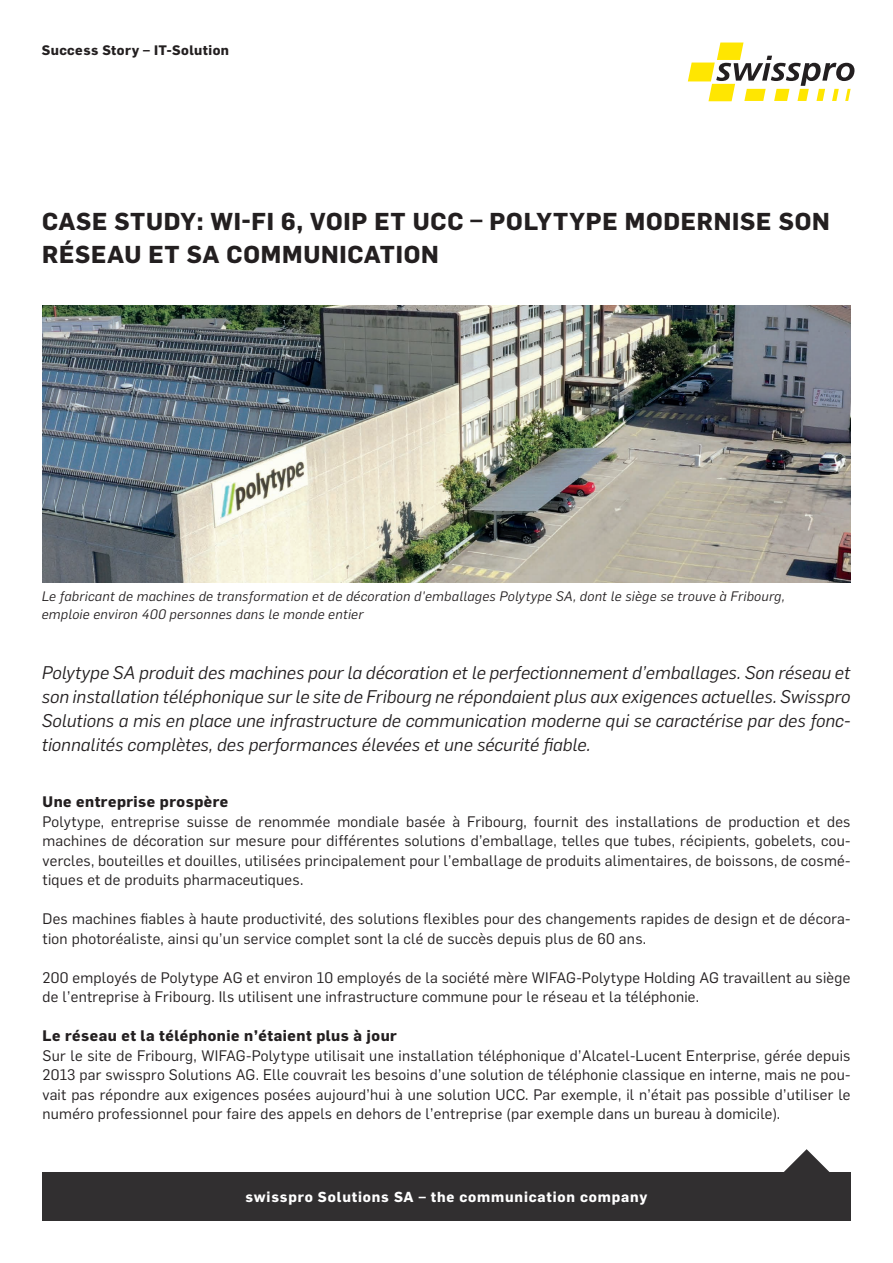
<style>
.page{position:relative;width:893px;height:1263px;background:#fff}
.page>*{position:absolute;margin:0;border:0;box-sizing:border-box;transform-origin:0 0}
.t1{font:700 24px/33px "Flama";letter-spacing:.03em;color:#231f20}
.t2{font:italic 18px/24px "Flama";letter-spacing:.005em;color:#231f20;text-align:justify}
.t3{font:15px/19.5px "Flama";letter-spacing:.02em;color:#231f20;text-align:justify}
.t4{font:700 15px "Flama";letter-spacing:.035em;color:#231f20}
.t5{font:700 14.25px "Flama";letter-spacing:.06em;color:#fff}
.t6{font:italic 13.5px/18px "Flama";letter-spacing:.025em;color:#231f20}
.t7{font:700 13.5px "Flama";letter-spacing:.035em;color:#231f20}
</style>
<div class="page">
<svg style="left:688px;top:43px;width:166px;height:58px"></svg>
<svg style="left:784px;top:1149px;width:46px;height:23px"></svg>
<div style="left:42px;top:1172px;width:808px;height:48px;background:#312f30"></div>
<img style="left:43px;top:305px;width:807px;height:278px">
<p class="t7" style="left:42px;top:40px;width:189px">Success Story – IT-Solution</p>
<h1 class="t1" style="left:42px;top:204px;width:789px">CASE STUDY: WI-FI 6, VOIP ET UCC – POLYTYPE MODERNISE SON<br>RÉSEAU ET SA COMMUNICATION</h1>
<p class="t6" style="left:42px;top:587px;width:745px">Le fabricant de machines de transformation et de décoration d'emballages Polytype SA, dont le siège se trouve à Fribourg, emploie environ 400 personnes dans le monde entier</p>
<p class="t2" style="left:42px;top:659px;width:810px">Polytype SA produit des machines pour la décoration et le perfectionnement d’emballages. Son réseau et son installation téléphonique sur le site de Fribourg ne répondaient plus aux exigences actuelles. Swisspro Solutions a mis en place une infrastructure de communication moderne qui se caractérise par des fonc&shy;tionnalités complètes, des performances élevées et une sécurité fiable.</p>
<p class="t4" style="left:43px;top:790px;width:187px">Une entreprise prospère</p>
<p class="t3" style="left:43px;top:811px;width:809px">Polytype, entreprise suisse de renommée mondiale basée à Fribourg, fournit des installations de production et des machines de décoration sur mesure pour différentes solutions d’emballage, telles que tubes, récipients, gobelets, cou&shy;vercles, bouteilles et douilles, utilisées principalement pour l’emballage de produits alimentaires, de boissons, de cosmé&shy;tiques et de produits pharmaceutiques.</p>
<p class="t3" style="left:43px;top:908px;width:809px">Des machines fiables à haute productivité, des solutions flexibles pour des changements rapides de design et de décora&shy;tion photoréaliste, ainsi qu’un service complet sont la clé de succès depuis plus de 60 ans.</p>
<p class="t3" style="left:43px;top:967px;width:809px">200 employés de Polytype AG et environ 10 employés de la société mère WIFAG-Polytype Holding AG travaillent au siège de l’entreprise à Fribourg. Ils utilisent une infrastructure commune pour le réseau et la téléphonie.</p>
<p class="t4" style="left:43px;top:1024px;width:356px">Le réseau et la téléphonie n’étaient plus à jour</p>
<p class="t3" style="left:43px;top:1045px;width:809px">Sur le site de Fribourg, WIFAG-Polytype utilisait une installation téléphonique d’Alcatel-Lucent Enterprise, gérée depuis 2013 par swisspro Solutions AG. Elle couvrait les besoins d’une solution de téléphonie classique en interne, mais ne pou&shy;vait pas répondre aux exigences posées aujourd’hui à une solution UCC. Par exemple, il n’était pas possible d’utiliser le numéro professionnel pour faire des appels en dehors de l’entreprise (par exemple dans un bureau à domicile).</p>
<p class="t5" style="left:245px;top:1186px;width:404px">swisspro Solutions SA – the communication company</p>
</div>
